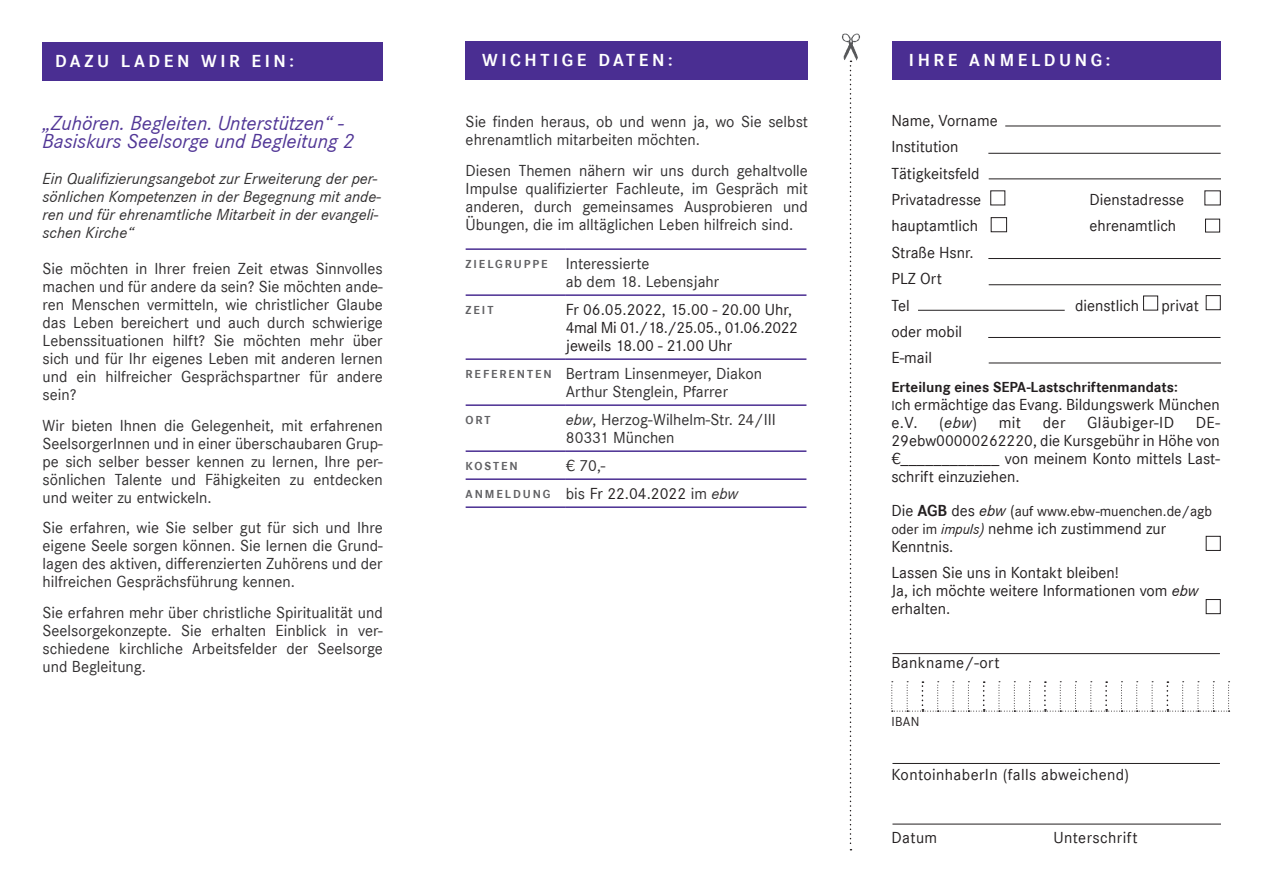
<style>
.page{position:relative;width:1263px;height:893px;background:#fff}
.page>*{position:absolute;margin:0;border:0;box-sizing:border-box;transform-origin:0 0}
.t1{font:italic 21px/18px "Corporate S";color:#513696}
.t2{font:700 18px "Corporate S";letter-spacing:.2em;color:#fff}
.t3{font:16.5px/18px "Corporate S";color:#312f30;text-align:justify}
.t4{font:16.5px/18px "Corporate S";color:#231f20}
.t5{font:italic 16.5px/18px "Corporate S";color:#312f30}
.t6{font:16.5px "Corporate S";letter-spacing:.025em;color:#231f20}
.t7{font:italic 16.5px "Corporate S";color:#231f20}
.t8{font:700 15px "Corporate S";color:#231f20}
.t9{font:15px "Corporate S";color:#231f20}
.t10{font:13.5px "Corporate S";color:#231f20}
.t11{font:700 12px "Corporate S";letter-spacing:.16em;color:#616164}
.s1{font-weight:700;font-size:12px;color:#616164}
.s2{font-style:italic}
.s3{color:#312f30}
.s4{font-style:italic;color:#312f30}
.s5{font-size:13.5px}
.s6{font-style:normal}
.s7{font-size:16.5px}
.s8{font-weight:700;font-size:16.5px}
.s9{font-style:italic;font-size:16.5px}
.s10{font-size:15px}
.s11{font-style:italic;font-size:15px}
</style>
<div class="page">
<div style="left:43px;top:43px;width:340px;height:38px;background:#4a2e92"></div>
<div style="left:466px;top:41px;width:342px;height:39px;background:#4a2e92"></div>
<div style="left:892px;top:41px;width:328px;height:39px;background:#4a2e92"></div>
<hr style="left:466px;top:294px;width:100px;height:2px;background:#4a2e92">
<hr style="left:566px;top:294px;width:240px;height:2px;background:#4a2e92">
<hr style="left:466px;top:358px;width:100px;height:2px;background:#4a2e92">
<hr style="left:566px;top:358px;width:240px;height:2px;background:#4a2e92">
<hr style="left:466px;top:404px;width:100px;height:2px;background:#4a2e92">
<hr style="left:566px;top:404px;width:240px;height:2px;background:#4a2e92">
<hr style="left:466px;top:450px;width:100px;height:2px;background:#4a2e92">
<hr style="left:566px;top:450px;width:240px;height:2px;background:#4a2e92">
<hr style="left:466px;top:478px;width:100px;height:2px;background:#4a2e92">
<hr style="left:566px;top:478px;width:240px;height:2px;background:#4a2e92">
<hr style="left:466px;top:248px;width:100px;height:2px;background:#4a2e92">
<hr style="left:566px;top:248px;width:240px;height:2px;background:#4a2e92">
<hr style="left:466px;top:506px;width:100px;height:2px;background:#4a2e92">
<hr style="left:566px;top:506px;width:240px;height:2px;background:#4a2e92">
<svg style="left:850px;top:66px;width:1px;height:784px"></svg>
<img style="left:842px;top:33px;width:18px;height:33px">
<div style="left:990px;top:190px;width:15px;height:15px;border:1px solid #231f20"></div>
<div style="left:991px;top:217px;width:16px;height:15px;border:1px solid #231f20"></div>
<div style="left:1205px;top:219px;width:15px;height:13px;border:1px solid #231f20"></div>
<div style="left:1143px;top:296px;width:15px;height:14px;border:1px solid #231f20"></div>
<div style="left:1206px;top:295px;width:15px;height:15px;border:1px solid #231f20"></div>
<svg style="left:891px;top:681px;width:338px;height:31px"></svg>
<hr style="left:1005px;top:126px;width:216px;height:1px;background:#231f20">
<hr style="left:918px;top:310px;width:147px;height:1px;background:#231f20">
<hr style="left:988px;top:153px;width:233px;height:1px;background:#231f20">
<hr style="left:989px;top:178px;width:232px;height:1px;background:#231f20">
<hr style="left:988px;top:258px;width:233px;height:1px;background:#231f20">
<hr style="left:989px;top:284px;width:232px;height:1px;background:#231f20">
<hr style="left:988px;top:337px;width:232px;height:1px;background:#231f20">
<hr style="left:989px;top:363px;width:232px;height:1px;background:#231f20">
<hr style="left:892px;top:653px;width:328px;height:1px;background:#231f20">
<hr style="left:892px;top:763px;width:328px;height:1px;background:#231f20">
<hr style="left:892px;top:824px;width:329px;height:1px;background:#231f20">
<div style="left:1206px;top:536px;width:15px;height:15px;border:1px solid #231f20"></div>
<div style="left:1206px;top:599px;width:15px;height:15px;border:1px solid #231f20"></div>
<p class="t2" style="left:55px;top:51px;width:29px">DAZU</p>
<p class="t2" style="left:121px;top:51px;width:175px">LAD EN WIR EIN:</p>
<p class="t2" style="left:482px;top:50px;width:192px">WICHTIGE DATEN:</p>
<p class="t2" style="left:909px;top:50px;width:203px">IHRE ANM ELDU NG:</p>
<p class="t1" style="left:43px;top:114px;width:313px">„Zuhören. Begleiten. Unterstützen“ -<br>Basiskurs Seelsorge und Begleitung 2</p>
<p class="t5" style="left:43px;top:170px;width:340px">Ein Qualifizierungsangebot zur Erweiterung der per&shy;sönlichen Kompetenzen in der Begegnung mit ande&shy;ren und für ehrenamtliche Mitarbeit in der evangeli&shy;schen Kirche“</p>
<p class="t3" style="left:43px;top:260px;width:342px">Sie möchten in Ihrer freien Zeit etwas Sinnvolles machen und für andere da sein? Sie möchten ande&shy;ren Menschen vermitteln, wie christlicher Glaube das Leben bereichert und auch durch schwierige Lebenssituationen hilft? Sie möchten mehr über sich und für Ihr eigenes Leben mit anderen lernen und ein hilfreicher Gesprächspartner für andere sein?</p>
<p class="t3" style="left:43px;top:416px;width:342px">Wir bieten Ihnen die Gelegenheit, mit erfahrenen SeelsorgerInnen und in einer überschaubaren Grup&shy;pe sich selber besser kennen zu lernen, Ihre per&shy;sönlichen Talente und Fähigkeiten zu entdecken und weiter zu entwickeln.</p>
<p class="t3" style="left:43px;top:519px;width:342px">Sie erfahren, wie Sie selber gut für sich und Ihre eigene Seele sorgen können. Sie lernen die Grund&shy;lagen des aktiven, differenzierten Zuhörens und der hilfreichen Gesprächsführung kennen.</p>
<p class="t3" style="left:43px;top:604px;width:342px">Sie erfahren mehr über christliche Spiritualität und Seelsorgekonzepte. Sie erhalten Einblick in ver&shy;schiedene kirchliche Arbeitsfelder der Seelsorge und Begleitung.</p>
<p class="t3" style="left:466px;top:113px;width:344px">Sie finden heraus, ob und wenn ja, wo Sie selbst ehrenamtlich mitarbeiten möchten.</p>
<p class="t3" style="left:466px;top:161px;width:344px">Diesen Themen nähern wir uns durch gehaltvolle Impulse qualifizierter Fachleute, im Gespräch mit anderen, durch gemeinsames Ausprobieren und Übungen, die im alltäglichen Leben hilfreich sind.</p>
<p class="t3" style="left:566px;top:254px;width:155px;text-indent:-100px"><span class="s1">Z I E L G RU P P E</span> Interessierte<br>ab dem 18. Lebensjahr</p>
<p class="t11" style="left:466px;top:303px;width:29px">ZEIT</p>
<p class="t4" style="left:566px;top:300px;width:234px">Fr 06.05.2022, 15.00 - 20.00 Uhr,<br>4mal Mi 01./18./25.05., 01.06.2022 jeweils 18.00 - 21.00 Uhr</p>
<p class="t3" style="left:566px;top:364px;width:198px;text-indent:-100px"><span class="s1">R E F E R E N T E N</span> Bertram Linsenmeyer, Diakon<br>Arthur Stenglein, Pfarrer</p>
<p class="t11" style="left:466px;top:413px;width:27px">ORT</p>
<p class="t3" style="left:566px;top:410px;width:211px"><span class="s2">ebw</span>, Herzog-Wilhelm-Str. 24/III<br>80331 München</p>
<p class="t11" style="left:466px;top:459px;width:54px">KOSTEN</p>
<p class="t4" style="left:466px;top:451px;width:274px;line-height:28px;text-indent:100px"><span class="s3">€ 70,-<br></span><span class="s1">A N M E L DU N G</span> <span class="s3">bis</span> Fr 22.04.2022 <span class="s3">im</span> <span class="s4">ebw</span></p>
<p class="t4" style="left:891px;top:107px;width:108px;line-height:26.4px">Name, Vorname<br>Institution<br>Tätigkeitsfeld<br>Privatadresse</p>
<p class="t4" style="left:1089px;top:191px;width:96px">Dienstadresse</p>
<p class="t4" style="left:891px;top:217px;width:88px">hauptamtlich</p>
<p class="t4" style="left:1089px;top:217px;width:88px">ehrenamtlich</p>
<p class="t4" style="left:891px;top:239px;width:84px;line-height:26.4px">Straße Hsnr.<br>PLZ Ort<br>Tel</p>
<p class="t4" style="left:1075px;top:296px;width:65px">dienstlich</p>
<p class="t4" style="left:1161px;top:296px;width:39px">privat</p>
<p class="t4" style="left:891px;top:318px;width:72px;line-height:26.4px">oder mobil<br>E-mail</p>
<p class="t8" style="left:891px;top:378px;width:288px">ERTEILUNG EINES SEPA-LASTSCHRIFTENMANDATS:</p>
<p class="t4" style="left:891px;top:395px;width:330px"><span class="s5">I</span>ch ermächtige das Evang. Bildungswerk München e.V.</p>
<p class="t7" style="left:939px;top:413px;width:39px"><span class="s6">(</span>ebw<span class="s6">)</span></p>
<p class="t4" style="left:999px;top:413px;width:24px">mit</p>
<p class="t4" style="left:1043px;top:413px;width:24px">der</p>
<p class="t6" style="left:1087px;top:413px;width:89px">Gläubiger-ID</p>
<p class="t4" style="left:891px;top:413px;width:330px;text-align:justify;text-indent:304px">DE-29ebw00000262220, die Kursgebühr in Höhe von €____________ von meinem Konto mittels Last&shy;schrift einzuziehen.</p>
<p class="t9" style="left:891px;top:502px;width:322px"><span class="s7">Die</span> <span class="s8">AGB</span> <span class="s7">des</span> <span class="s9">ebw</span> <span class="s7">(</span>auf www.ebw-muenchen.de/agb</p>
<p class="t4" style="left:891px;top:519px;width:276px"><span class="s10">oder im</span> <span class="s11">impuls</span><span class="s2">)</span> nehme ich zustimmend zur<br>Kenntnis.</p>
<p class="t4" style="left:891px;top:564px;width:308px">Lassen Sie uns in Kontakt bleiben!<br>Ja, ich möchte weitere Informationen vom <span class="s2">ebw </span>erhalten.</p>
<p class="t6" style="left:891px;top:653px;width:110px">Bankname/-ort</p>
<p class="t10" style="left:891px;top:714px;width:29px">IBAN</p>
<p class="t6" style="left:891px;top:765px;width:239px">KontoinhaberIn (falls abweichend)</p>
<p class="t4" style="left:891px;top:828px;width:47px">Datum</p>
<p class="t6" style="left:1053px;top:828px;width:86px">Unterschrift</p>
</div>
